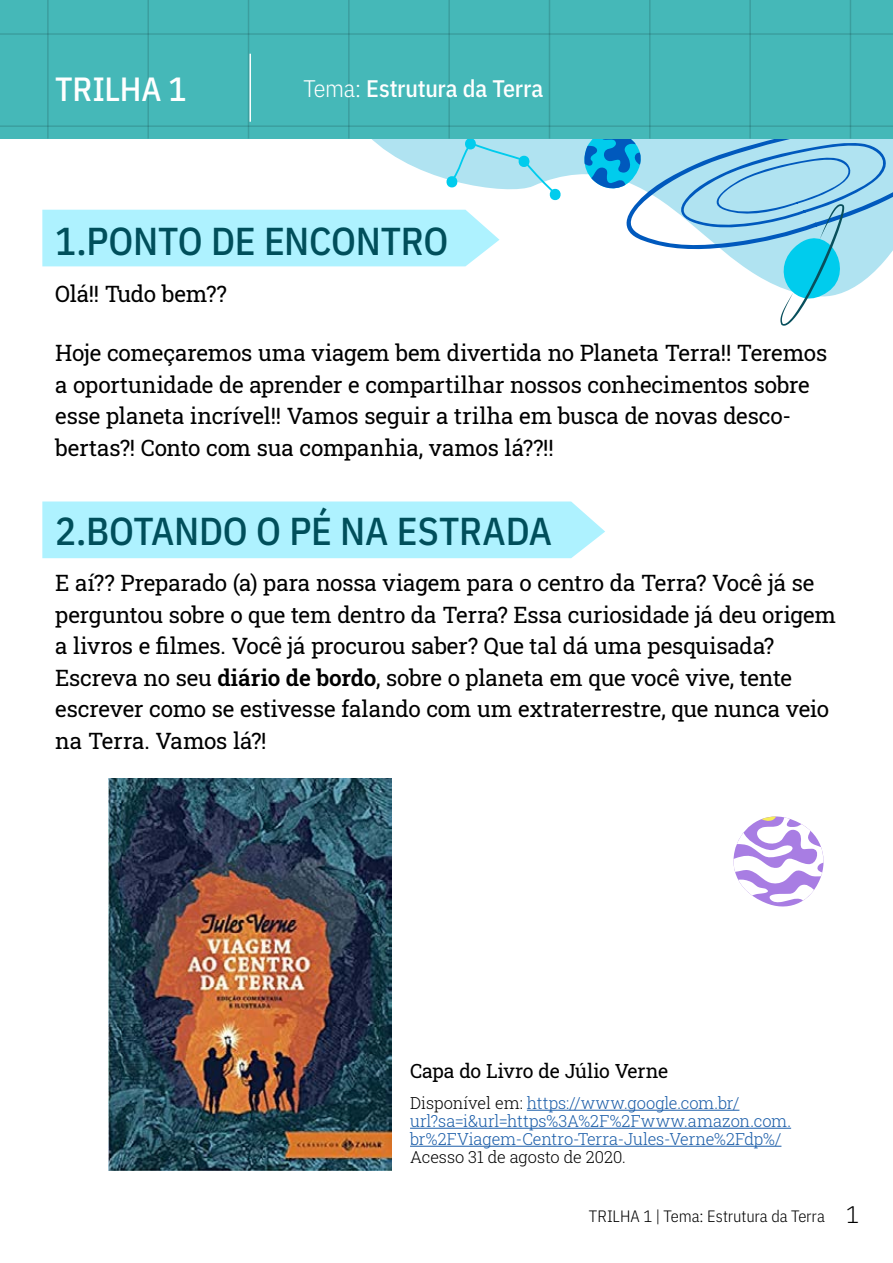
<style>
.page{position:relative;width:893px;height:1263px;background:#fff}
.page>*{position:absolute;margin:0;border:0;box-sizing:border-box;transform-origin:0 0}
.Etapa{font:500 39px "IBM Plex Sans Cond";letter-spacing:-.005em;color:#004f5b}
.Trilha{font:500 33.6px "IBM Plex Sans Cond";letter-spacing:-.005em;color:#fff}
.Topo{font:500 24px "IBM Plex Sans Cond";letter-spacing:-.01em;color:#fff}
.t1{font:300 24px "IBM Plex Sans Cond";color:#000}
.Texto_normal{font:22.5px/31.5px "Roboto Slab";letter-spacing:-.005em;color:#000}
.Figura{font:19.5px "Roboto Slab";letter-spacing:-.02em;color:#000}
.Fonte_imagem{font:300 16.5px/18px "Roboto Slab";letter-spacing:-.005em;color:#195ca8}
.t2{font:300 16.5px "IBM Plex Sans Cond";color:#000}
.s1{font-weight:300}
.s2{font-weight:600}
.s3{color:#000}
</style>
<div class="page">
<svg style="left:200px;top:138px;width:373px;height:129px"></svg>
<svg style="left:573px;top:138px;width:320px;height:188px"></svg>
<svg style="left:445px;top:138px;width:117px;height:62px"></svg>
<svg style="left:733px;top:816px;width:91px;height:91px"></svg>
<div style="left:42px;top:210px;width:457px;height:56px;background:#aef2ff"></div>
<div style="left:42px;top:501px;width:563px;height:57px;background:#aef2ff"></div>
<div style="left:0;top:0;width:893px;height:138px;background:#45b8b8"></div>
<hr style="left:249px;top:54px;width:2px;height:68px;background:#fff">
<hr style="left:0;top:33px;width:893px;height:2px;background:#6d6e71">
<hr style="left:0;top:125px;width:893px;height:2px;background:#6d6e71">
<hr style="left:850px;top:0;width:1px;height:139px;background:#6d6e71">
<hr style="left:649px;top:0;width:2px;height:139px;background:#6d6e71">
<hr style="left:448px;top:0;width:2px;height:139px;background:#6d6e71">
<hr style="left:47px;top:0;width:2px;height:139px;background:#6d6e71">
<hr style="left:749px;top:0;width:2px;height:139px;background:#6d6e71">
<hr style="left:549px;top:0;width:1px;height:139px;background:#6d6e71">
<hr style="left:348px;top:0;width:2px;height:139px;background:#6d6e71">
<hr style="left:147px;top:0;width:2px;height:139px;background:#6d6e71">
<hr style="left:248px;top:0;width:1px;height:139px;background:#6d6e71">
<hr style="left:527px;top:1110px;width:212px;height:1px;background:#195ca8">
<hr style="left:410px;top:1128px;width:381px;height:1px;background:#195ca8">
<hr style="left:410px;top:1146px;width:371px;height:1px;background:#195ca8">
<img style="left:109px;top:778px;width:283px;height:392px">
<p class="Trilha" style="left:55px;top:63px;width:133px">TRILHA 1</p>
<p class="Topo" style="left:303px;top:70px;width:241px"><span class="s1">Tema:</span> Estrutura da Terra</p>
<p class="Etapa" style="left:55px;top:211px;width:395px">1.PONTO DE ENCONTRO</p>
<p class="Texto_normal" style="left:55px;top:277px;width:173px">Olá!! Tudo bem??</p>
<p class="Texto_normal" style="left:55px;top:336px;width:773px">Hoje começaremos uma viagem bem divertida no Planeta Terra!! Teremos a oportunidade de aprender e compartilhar nossos conhecimentos sobre esse planeta incrível!! Vamos seguir a trilha em busca de novas desco&shy;bertas?! Conto com sua companhia, vamos lá??!!</p>
<p class="Etapa" style="left:55px;top:500px;width:498px">2.BOTANDO O PÉ NA ESTRADA</p>
<p class="Texto_normal" style="left:55px;top:567px;width:782px">E aí?? Preparado (a) para nossa viagem para o centro da Terra? Você já se perguntou sobre o que tem dentro da Terra? Essa curiosidade já deu origem a livros e filmes. Você já procurou saber? Que tal dá uma pesquisada?<br>Escreva no seu <span class="s2">diário de bordo</span>, sobre o planeta em que você vive, tente escrever como se estivesse falando com um extraterrestre, que nunca veio na Terra. Vamos lá?!</p>
<p class="Figura" style="left:410px;top:1058px;width:260px">Capa do Livro de Júlio Verne</p>
<p class="Fonte_imagem" style="left:410px;top:1093px;width:383px"><span class="s3">Disponível em:</span> https://www.google.com.br/ url?sa=i&amp;url=https%3A%2F%2Fwww.amazon.com. br%2FViagem-Centro-Terra-Jules-Verne%2Fdp%/ <span class="s3">Acesso 31 de agosto de 2020.</span></p>
<p class="t2" style="left:589px;top:1203px;width:238px">TRILHA 1 | Tema: Estrutura da Terra</p>
<p class="t1" style="left:846px;top:1196px;width:14px">1</p>
</div>
